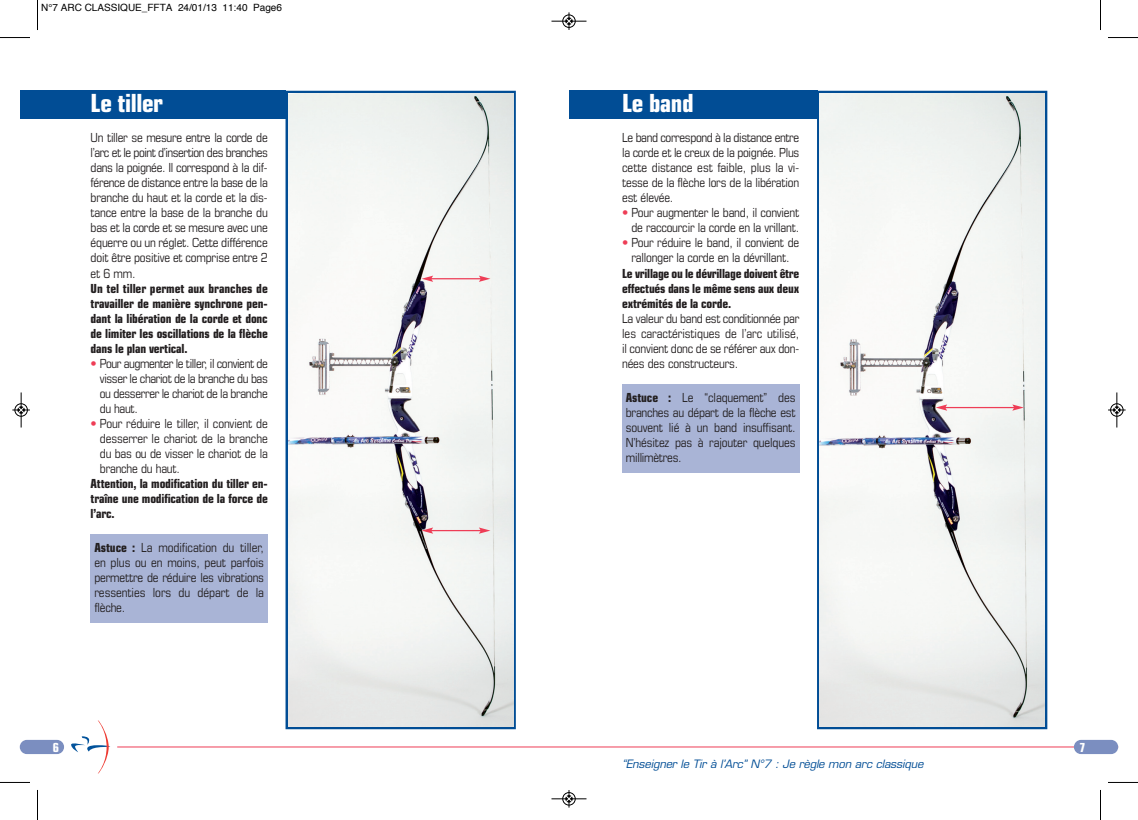
<style>
.page{position:relative;width:1138px;height:820px;background:#fff}
.page>*{position:absolute;margin:0;border:0;box-sizing:border-box;transform-origin:0 0}
.t1{font:700 condensed 25px "Eurostile";letter-spacing:-.015em;color:#fff}
.t2{font:condensed 12.5px/15px "Eurostile";letter-spacing:-.015em;color:#231f20;text-align:justify}
.t3{font:700 condensed 12.5px/15px "Eurostile";letter-spacing:-.015em;color:#231f20;text-align:justify}
.t4{font:700 condensed 12.5px "Eurostile";color:#fff}
.t5{font:italic 11.25px "Eurostile";color:#014d95}
.t6{font:10px "Helvetica";color:#000}
.s1{color:#ee3d56}
.s2{font-weight:700}
</style>
<div class="page">
<hr style="left:117px;top:746px;width:452px;height:1px;background:#ee3d56">
<div style="left:20px;top:739px;width:44px;height:14px;background:#7b8ec0;border-radius:7px"></div>
<svg style="left:71px;top:720px;width:39px;height:53px"></svg>
<hr style="left:569px;top:746px;width:549px;height:1px;background:#ee3d56">
<div style="left:1074px;top:739px;width:44px;height:14px;background:#7b8ec0;border-radius:7px"></div>
<div style="left:286px;top:91px;width:230px;height:637px;border:2px solid #014d95"></div>
<img style="left:288px;top:93px;width:225px;height:633px">
<div style="left:817px;top:91px;width:230px;height:637px;border:2px solid #014d95"></div>
<img style="left:820px;top:93px;width:225px;height:633px">
<div style="left:91px;top:534px;width:177px;height:88px;background:#a9b4d6"></div>
<div style="left:622px;top:384px;width:177px;height:88px;background:#a9b4d6"></div>
<div style="left:20px;top:91px;width:266px;height:28px;background:#014d95"></div>
<div style="left:569px;top:91px;width:248px;height:28px;background:#014d95"></div>
<hr style="left:431px;top:278px;width:50px;height:1px;background:#ee3d56">
<svg style="left:422px;top:275px;width:11px;height:7px"></svg>
<svg style="left:479px;top:275px;width:11px;height:7px"></svg>
<hr style="left:431px;top:529px;width:50px;height:2px;background:#ee3d56">
<svg style="left:422px;top:527px;width:11px;height:6px"></svg>
<svg style="left:479px;top:527px;width:11px;height:6px"></svg>
<hr style="left:945px;top:406px;width:70px;height:2px;background:#ee3d56">
<svg style="left:936px;top:404px;width:11px;height:6px"></svg>
<svg style="left:1012px;top:404px;width:12px;height:6px"></svg>
<hr style="left:37px;top:0;width:1px;height:30px;background:#000">
<hr style="left:0;top:37px;width:30px;height:1px;background:#000">
<hr style="left:1100px;top:0;width:1px;height:30px;background:#000">
<hr style="left:1108px;top:37px;width:30px;height:1px;background:#000">
<hr style="left:37px;top:789px;width:1px;height:30px;background:#000">
<hr style="left:0;top:781px;width:30px;height:1px;background:#000">
<hr style="left:1100px;top:789px;width:1px;height:30px;background:#000">
<hr style="left:1108px;top:781px;width:30px;height:1px;background:#000">
<div style="left:562px;top:14px;width:14px;height:14px;border:1px solid #fff;border-radius:50%"></div>
<hr style="left:551px;top:21px;width:35px;height:1px;background:#000">
<div style="left:563px;top:15px;width:12px;height:13px;border:1px solid #000;border-radius:50%"></div>
<svg style="left:566px;top:12px;width:6px;height:18px"></svg>
<div style="left:562px;top:791px;width:14px;height:14px;border:1px solid #fff;border-radius:50%"></div>
<hr style="left:551px;top:798px;width:35px;height:1px;background:#000">
<div style="left:563px;top:792px;width:12px;height:12px;border:1px solid #000;border-radius:50%"></div>
<svg style="left:566px;top:790px;width:6px;height:17px"></svg>
<div style="left:14px;top:403px;width:14px;height:13px;border:1px solid #fff;border-radius:50%"></div>
<hr style="left:21px;top:392px;width:1px;height:35px;background:#000">
<div style="left:15px;top:403px;width:13px;height:13px;border:1px solid #000;border-radius:50%"></div>
<svg style="left:12px;top:406px;width:18px;height:7px"></svg>
<div style="left:1110px;top:403px;width:14px;height:13px;border:1px solid #fff;border-radius:50%"></div>
<hr style="left:1117px;top:392px;width:1px;height:35px;background:#000">
<div style="left:1110px;top:403px;width:13px;height:13px;border:1px solid #000;border-radius:50%"></div>
<svg style="left:1108px;top:406px;width:18px;height:7px"></svg>
<p class="t6" style="left:41px;top:4px;width:242px">N°7 ARC CLASSIQUE_FFTA 24/01/13 11:40 Page6</p>
<h1 class="t1" style="left:91px;top:93px;width:74px">Le tiller</h1>
<p class="t2" style="left:91px;top:131px;width:179px">Un tiller se mesure entre la corde de l’arc et le point d’insertion des branches dans la poignée. Il correspond à la dif&shy;férence de distance entre la base de la branche du haut et la corde et la dis&shy;tance entre la base de la branche du bas et la corde et se mesure avec une équerre ou un réglet. Cette différence doit être positive et comprise entre 2 et 6 mm.</p>
<p class="t3" style="left:91px;top:281px;width:179px">Un tel tiller permet aux branches de travailler de manière synchrone pen&shy;dant la libération de la corde et donc de limiter les oscillations de la flèche dans le plan vertical.</p>
<p class="t2" style="left:100px;top:356px;width:169px;text-indent:-9px"><span class="s1">•</span> Pour augmenter le tiller, il convient de visser le chariot de la branche du bas ou desserrer le chariot de la branche du haut.</p>
<p class="t2" style="left:100px;top:416px;width:169px;text-indent:-9px"><span class="s1">•</span> Pour réduire le tiller, il convient de desserrer le chariot de la branche du bas ou de visser le chariot de la branche du haut.</p>
<p class="t3" style="left:91px;top:476px;width:179px">Attention, la modification du tiller en&shy;traîne une modification de la force de l’arc.</p>
<p class="t2" style="left:94px;top:540px;width:171px"><span class="s2">Astuce :</span> La modification du tiller, en plus ou en moins, peut parfois permettre de réduire les vibrations ressenties lors du départ de la flèche.</p>
<p class="t4" style="left:53px;top:742px;width:8px">6</p>
<h1 class="t1" style="left:622px;top:93px;width:73px">Le band</h1>
<p class="t2" style="left:622px;top:131px;width:179px">Le band correspond à la distance entre la corde et le creux de la poignée. Plus cette distance est faible, plus la vi&shy;tesse de la flèche lors de la libération est élevée.</p>
<p class="t2" style="left:622px;top:206px;width:179px;text-align:right"><span class="s1">•</span> Pour augmenter le band, il convient de raccourcir la corde en la vrillant.</p>
<p class="t2" style="left:622px;top:236px;width:179px;text-align:center"><span class="s1">•</span> Pour réduire le band, il convient de rallonger la corde en la dévrillant.</p>
<p class="t3" style="left:622px;top:266px;width:179px">Le vrillage ou le dévrillage doivent être effectués dans le même sens aux deux extrémités de la corde.</p>
<p class="t2" style="left:622px;top:311px;width:179px">La valeur du band est conditionnée par les caractéristiques de l’arc utilisé, il convient donc de se référer aux don&shy;nées des constructeurs.</p>
<p class="t2" style="left:626px;top:390px;width:171px"><span class="s2">Astuce :</span> Le “claquement” des branches au départ de la flèche est souvent lié à un band insuffisant.<br>N’hésitez pas à rajouter quelques millimètres.</p>
<p class="t5" style="left:622px;top:758px;width:305px">“Enseigner le Tir à l’Arc” N°7 : Je règle mon arc classique</p>
<p class="t4" style="left:1080px;top:742px;width:8px">7</p>
</div>
